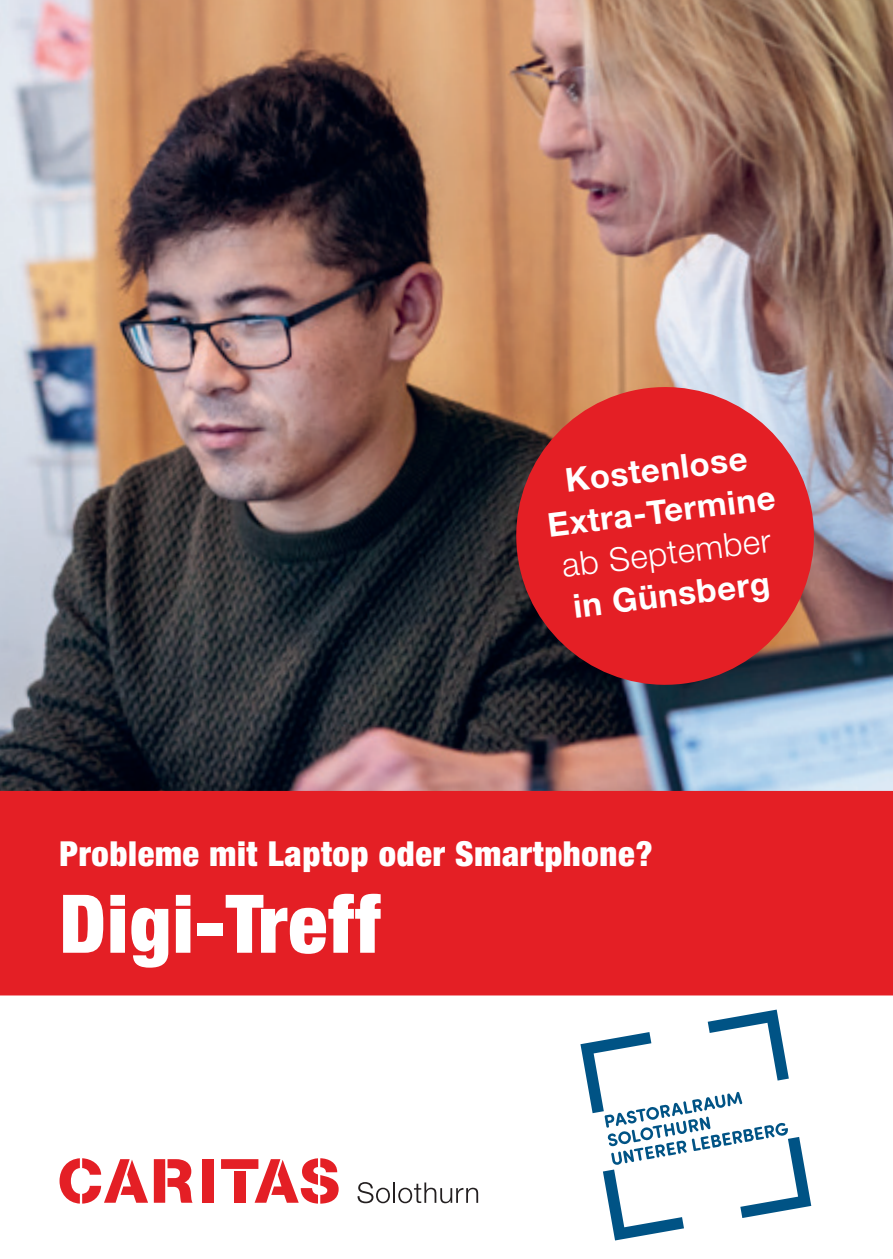
<style>
.page{position:relative;width:893px;height:1259px;background:#fff}
.page>*{position:absolute;margin:0;border:0;box-sizing:border-box;transform-origin:0 0}
.t1{font:900 condensed 81px "Helvetica Neue LT";letter-spacing:.015em;color:#fff}
.t2{font:900 condensed 34.5px "Helvetica Neue LT";letter-spacing:.02em;color:#fff}
.t3{font:700 33px/42px "Helvetica Neue LT Std";color:#fff;text-align:center}
.t4{font:300 33px "Helvetica Neue LT Std";color:#fff}
</style>
<div class="page">
<img style="left:0;top:0;width:893px;height:791px">
<div style="left:0;top:791px;width:893px;height:204px;background:#e41f25"></div>
<svg style="left:507px;top:378px;width:316px;height:315px;background:#c03336"></svg>
<svg style="left:357px;top:1182px;width:33px;height:21px"></svg>
<hr style="left:393px;top:1182px;width:2px;height:20px;background:#231f20">
<svg style="left:398px;top:1182px;width:80px;height:21px"></svg>
<div style="left:202px;top:1159px;width:12px;height:43px;background:#e41f25"></div>
<svg style="left:60px;top:1158px;width:88px;height:45px"></svg>
<svg style="left:154px;top:1159px;width:38px;height:43px"></svg>
<svg style="left:221px;top:1158px;width:118px;height:45px"></svg>
<svg style="left:580px;top:1009px;width:231px;height:231px"></svg>
<p class="t3" style="left:540px;top:462px;width:231px;rotate:-7deg">Kostenlose<br>Extra-Termine</p>
<p class="t4" style="left:560px;top:545px;width:212px;rotate:-7deg">ab September</p>
<p class="t3" style="left:571px;top:585px;width:199px;rotate:-7deg">in Günsberg</p>
<p class="t2" style="left:60px;top:832px;width:595px">Probleme mit Laptop oder Smartphone?</p>
<h1 class="t1" style="left:60px;top:874px;width:323px">Digi-Treff</h1>
</div>
